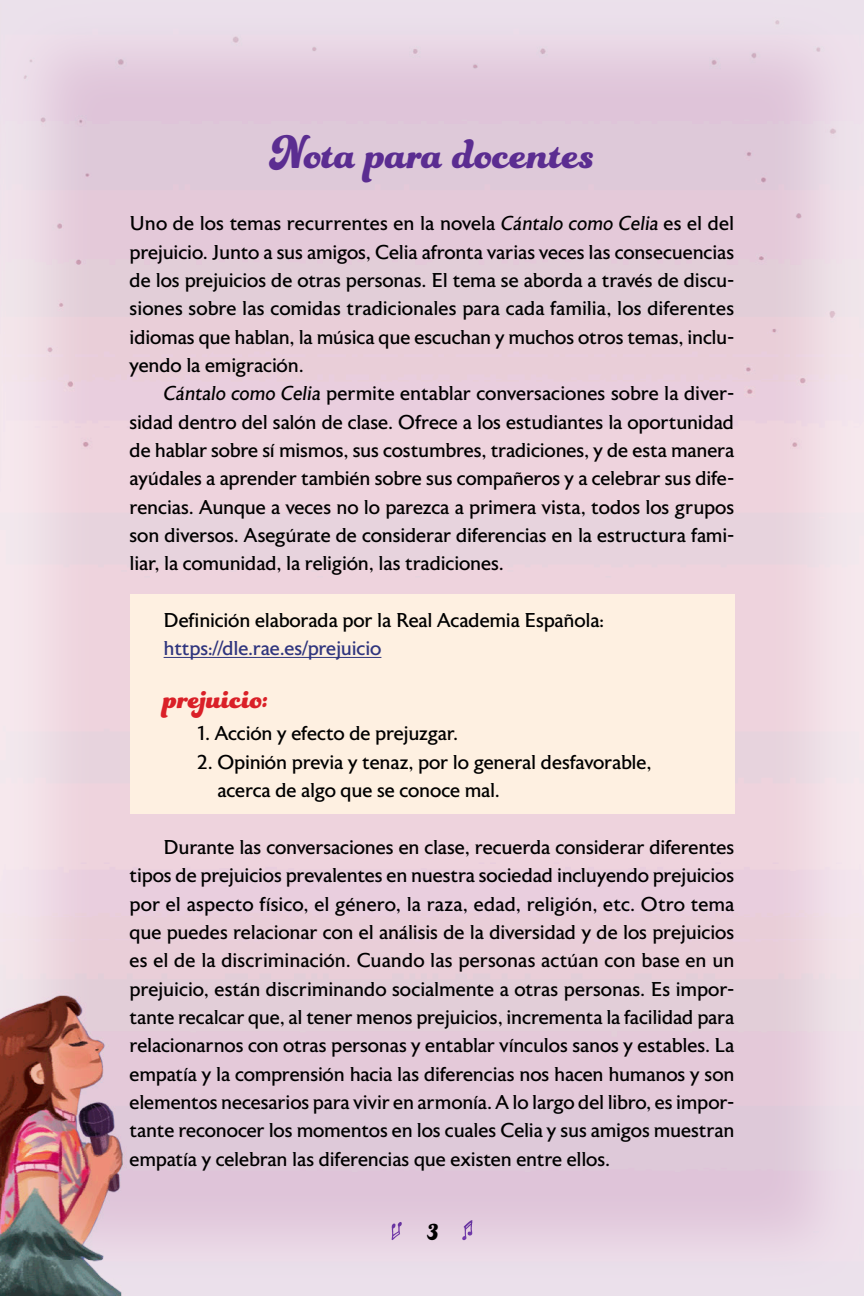
<style>
.page{position:relative;width:864px;height:1296px;background:#fff}
.page>*{position:absolute;margin:0;border:0;box-sizing:border-box;transform-origin:0 0}
.subtítulos{font:50px "Funkydori";letter-spacing:.005em;color:#5b2d91}
.txt{font:700 34px "Funkydori";letter-spacing:.015em;color:#da2028}
.t1{font:28px "Funkydori";color:#000}
.txt-2{font:20px/28.4px "Astoria";letter-spacing:-.015em;color:#000;text-align:justify}
.txt-sinsan{font:20px/28.4px "Astoria";letter-spacing:-.01em;color:#000;text-align:justify}
.txt-3{font:20px "Astoria";letter-spacing:-.015em;color:#2f357e}
.s1{font-style:italic}
</style>
<div class="page">
<img style="left:0;top:0;width:864px;height:1296px">
<img style="left:385px;top:1210px;width:94px;height:38px">
<div style="left:130px;top:595px;width:604px;height:219px;background:#fef0e1"></div>
<hr style="left:164px;top:657px;width:217px;height:1px;background:#2f357e">
<p class="subtítulos" style="left:269px;top:121px;width:327px">Nota para docentes</p>
<p class="txt-sinsan" style="left:130px;top:210px;width:606px">Uno de los temas recurrentes en la novela <span class="s1">Cántalo como Celia</span> es el del prejuicio. Junto a sus amigos, Celia afronta varias veces las consecuencias de los prejuicios de otras personas. El tema se aborda a través de discu&shy;siones sobre las comidas tradicionales para cada familia, los diferentes idiomas que hablan, la música que escuchan y muchos otros temas, inclu&shy;yendo la emigración.</p>
<p class="txt-2" style="left:130px;top:380px;width:606px;text-indent:34px"><span class="s1">Cántalo como Celia</span> permite entablar conversaciones sobre la diver&shy;sidad dentro del salón de clase. Ofrece a los estudiantes la oportunidad de hablar sobre sí mismos, sus costumbres, tradiciones, y de esta manera ayúdales a aprender también sobre sus compañeros y a celebrar sus dife&shy;rencias. Aunque a veces no lo parezca a primera vista, todos los grupos son diversos. Asegúrate de considerar diferencias en la estructura fami&shy;liar, la comunidad, la religión, las tradiciones.</p>
<p class="txt-2" style="left:164px;top:607px;width:442px">Definición elaborada por la Real Academia Española:</p>
<p class="txt-3" style="left:164px;top:638px;width:219px">https://dle.rae.es/prejuicio</p>
<p class="txt" style="left:164px;top:677px;width:106px">prejuicio:</p>
<p class="txt-2" style="left:198px;top:720px;width:262px">1. Acción y efecto de prejuzgar.</p>
<p class="txt-2" style="left:217px;top:748px;width:436px;text-indent:-20px">2. Opinión previa y tenaz, por lo general desfavorable, acerca de algo que se conoce mal.</p>
<p class="txt-2" style="left:130px;top:833px;width:606px;text-indent:34px">Durante las conversaciones en clase, recuerda considerar diferentes tipos de prejuicios prevalentes en nuestra sociedad incluyendo prejuicios por el aspecto físico, el género, la raza, edad, religión, etc. Otro tema que puedes relacionar con el análisis de la diversidad y de los prejuicios es el de la discriminación. Cuando las personas actúan con base en un prejuicio, están discriminando socialmente a otras personas. Es impor&shy;tante recalcar que, al tener menos prejuicios, incrementa la facilidad para relacionarnos con otras personas y entablar vínculos sanos y estables. La empatía y la comprensión hacia las diferencias nos hacen humanos y son elementos necesarios para vivir en armonía. A lo largo del libro, es impor&shy;tante reconocer los momentos en los cuales Celia y sus amigos muestran empatía y celebran las diferencias que existen entre ellos.</p>
<h3 class="t1" style="left:426px;top:1214px;width:13px">3</h3>
</div>
